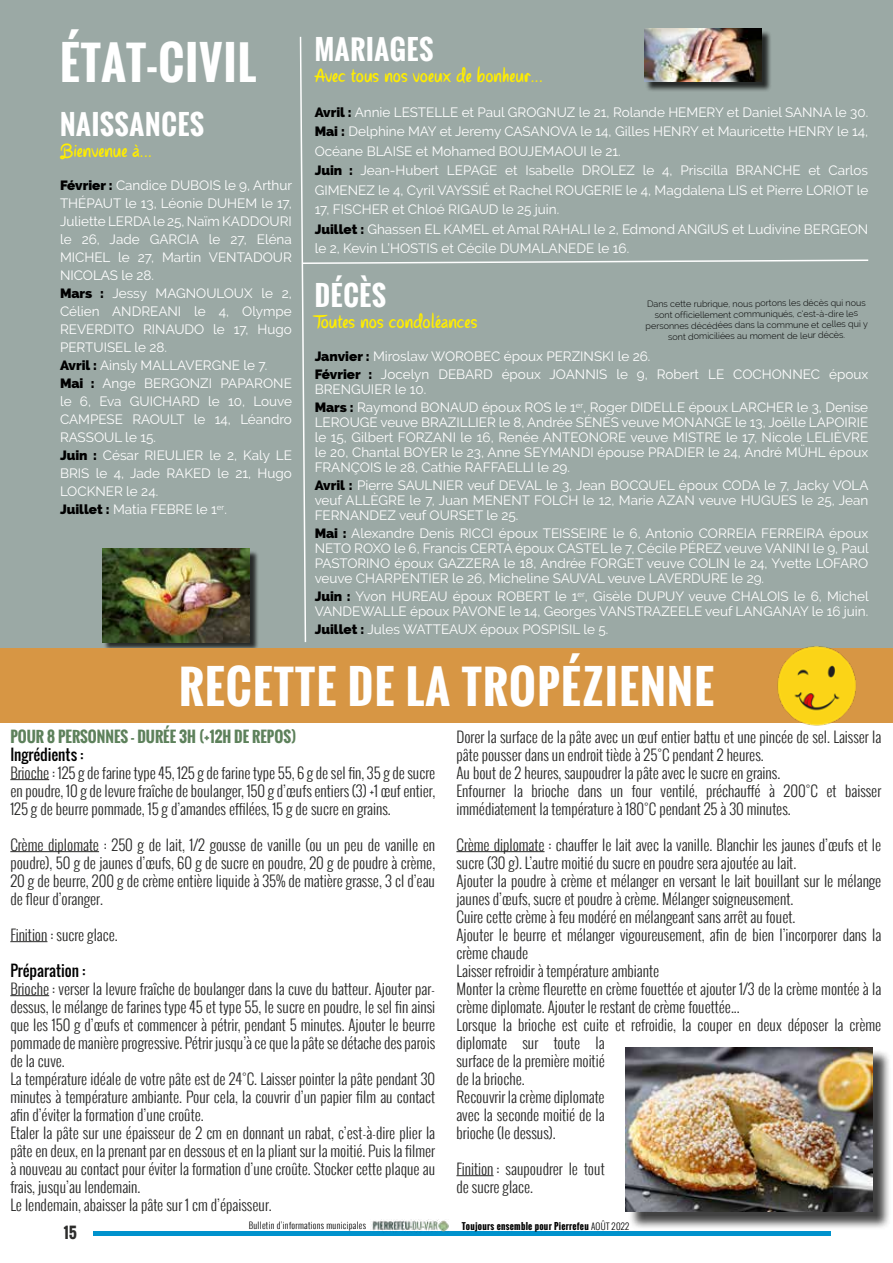
<style>
.page{position:relative;width:893px;height:1263px;background:#fff}
.page>*{position:absolute;margin:0;border:0;box-sizing:border-box;transform-origin:0 0}
.t1{font:700 45px "Oswald";letter-spacing:.03em;color:#fff}
.t2{font:700 27px "Oswald";letter-spacing:.03em;color:#fff}
.t3{font:18px "Parisien Night";letter-spacing:.03em;color:#ffed00}
.t4{font:300 15px/18px "Oswald";color:#282827}
.t5{font:700 15px "Oswald";color:#5d815b}
.t6{font:15px "Oswald";color:#000}
.t7{font:700 15px "Oswald";color:#2d2d2c}
.t8{font:13.5px/18px "Raleway";color:#fff}
.t9{font:300 9px/10.8px "Raleway";color:#000;text-align:center}
.t10{font:700 9px "Oswald";letter-spacing:.03em;color:#000}
.t11{font:300 9px "Oswald";letter-spacing:.03em;color:#000}
.s1{font-weight:800;color:#000}
.s2{font-weight:300}
</style>
<div class="page">
<div style="left:93px;top:1231px;width:737px;height:5px;background:#0092cd"></div>
<img style="left:371px;top:1219px;width:78px;height:14px">
<div style="left:0;top:0;width:893px;height:648px;background:#9ba9a5"></div>
<div style="left:103px;top:550px;width:156px;height:101px;background:#000;opacity:.75"></div>
<img style="left:102px;top:549px;width:148px;height:93px">
<img style="left:644px;top:29px;width:118px;height:6px">
<div style="left:0;top:648px;width:893px;height:75px;background:#d79644"></div>
<img style="left:777px;top:646px;width:79px;height:80px">
<svg style="left:299px;top:35px;width:570px;height:608px"></svg>
<hr style="left:10px;top:779px;width:39px;height:1px;background:#282827">
<hr style="left:10px;top:851px;width:89px;height:1px;background:#282827">
<hr style="left:10px;top:941px;width:37px;height:1px;background:#282827">
<hr style="left:10px;top:995px;width:39px;height:1px;background:#282827">
<hr style="left:456px;top:851px;width:89px;height:1px;background:#282827">
<hr style="left:456px;top:1175px;width:38px;height:1px;background:#282827">
<div style="left:628px;top:1049px;width:263px;height:181px;background:#000;opacity:.75"></div>
<img style="left:626px;top:1047px;width:247px;height:165px">
<h1 class="t1" style="left:60px;top:29px;width:198px">ÉTAT-CIVIL</h1>
<h2 class="t2" style="left:60px;top:104px;width:145px">NAISSANCES</h2>
<p class="t3" style="left:60px;top:140px;width:93px">Bienvenue à...</p>
<p class="t8" style="left:60px;top:176px;width:234px"><span class="s1">Février :</span> Candice DUBOIS le 9, Arthur<br>THÉPAUT le 13, Léonie DUHEM le 17,<br>Juliette LERDA le 25, Naïm KADDOURI le 26, Jade GARCIA le 27, Eléna<br>MICHEL le 27, Martin VENTADOUR<br>NICOLAS le 28.<br><span class="s1">Mars :</span> Jessy MAGNOULOUX le 2,<br>Célien ANDREANI le 4, Olympe<br>REVERDITO RINAUDO le 17, Hugo<br>PERTUISEL le 28.<br><span class="s1">Avril :</span> Ainsly MALLAVERGNE le 7.<br><span class="s1">Mai :</span> Ange BERGONZI PAPARONE le 6, Eva GUICHARD le 10, Louve<br>CAMPESE RAOULT le 14, Léandro<br>RASSOUL le 15.<br><span class="s1">Juin :</span> César RIEULIER le 2, Kaly LE<br>BRIS le 4, Jade RAKED le 21, Hugo<br>LOCKNER le 24.<br><span class="s1">Juillet :</span> Matia FEBRE le 1<sup>er</sup>.</p>
<h2 class="t2" style="left:315px;top:29px;width:120px">MARIAGES</h2>
<p class="t3" style="left:315px;top:66px;width:230px">Avec tous nos voeux de bonheur...</p>
<p class="t8" style="left:315px;top:102px;width:555px;line-height:19.5px"><span class="s1">Avril :</span> Annie LESTELLE et Paul GROGNUZ le 21, Rolande HEMERY et Daniel SANNA le 30.<br><span class="s1">Mai :</span> Delphine MAY et Jeremy CASANOVA le 14, Gilles HENRY et Mauricette HENRY le 14, Océane BLAISE et Mohamed BOUJEMAOUI le 21.<br><span class="s1">Juin :</span> Jean-Hubert LEPAGE et Isabelle DROLEZ le 4, Priscilla BRANCHE et Carlos GIMENEZ le 4, Cyril VAYSSIÉ et Rachel ROUGERIE le 4, Magdalena LIS et Pierre LORIOT le 17, FISCHER et Chloé RIGAUD le 25 juin.<br><span class="s1">Juillet :</span> Ghassen EL KAMEL et Amal RAHALI le 2, Edmond ANGIUS et Ludivine BERGEON le 2, Kevin L’HOSTIS et Cécile DUMALANEDE le 16.</p>
<h2 class="t2" style="left:315px;top:275px;width:73px">DÉCÈS</h2>
<p class="t3" style="left:315px;top:311px;width:164px">Toutes nos condoléances</p>
<p class="t8" style="left:315px;top:347px;width:555px"><span class="s1">Janvier :</span> Miroslaw WOROBEC époux PERZINSKI le 26.<br><span class="s1">Février :</span> Jocelyn DEBARD époux JOANNIS le 9, Robert LE COCHONNEC époux</p>
<p class="t8" style="left:315px;top:380px;width:555px">BRENGUIER le 10.<br><span class="s1">Mars :</span> Raymond BONAUD époux ROS le 1<sup>er</sup>, Roger DIDELLE époux LARCHER le 3, Denise</p>
<p class="t8" style="left:315px;top:415px;width:555px;line-height:15px;text-align:justify">LEROUGE veuve BRAZILLIER le 8, Andrée SÉNÈS veuve MONANGE le 13, Joëlle LAPOIRIE le 15, Gilbert FORZANI le 16, Renée ANTEONORE veuve MISTRE le 17, Nicole LELIÈVRE le 20, Chantal BOYER le 23, Anne SEYMANDI épouse PRADIER le 24, André MÜHL époux FRANÇOIS le 28, Cathie RAFFAELLI le 29.</p>
<p class="t8" style="left:315px;top:478px;width:555px;line-height:15px;text-align:justify"><span class="s1">Avril :</span> Pierre SAULNIER veuf DEVAL le 3, Jean BOCQUEL époux CODA le 7, Jacky VOLA veuf ALLÈGRE le 7, Juan MENENT FOLCH le 12, Marie AZAN veuve HUGUES le 25, Jean FERNANDEZ veuf OURSET le 25.</p>
<p class="t8" style="left:315px;top:526px;width:556px;line-height:15px;text-align:justify"><span class="s1">Mai :</span> Alexandre Denis RICCI époux TEISSEIRE le 6, Antonio CORREIA FERREIRA époux NETO ROXO le 6, Francis CERTA époux CASTEL le 7, Cécile PÉREZ veuve VANINI le 9, Paul PASTORINO époux GAZZERA le 18, Andrée FORGET veuve COLIN le 24, Yvette LOFARO veuve CHARPENTIER le 26, Micheline SAUVAL veuve LAVERDURE le 29.</p>
<p class="t8" style="left:315px;top:589px;width:555px;line-height:15px"><span class="s1">Juin :</span> Yvon HUREAU époux ROBERT le 1<sup>er</sup>, Gisèle DUPUY veuve CHALOIS le 6, Michel<br>VANDEWALLE époux PAVONE le 14, Georges VANSTRAZEELE veuf LANGANAY le 16 juin.</p>
<p class="t8" style="left:315px;top:620px;width:295px"><span class="s1">Juillet :</span> Jules WATTEAUX époux POSPISIL le 5.</p>
<p class="t9" style="left:645px;top:300px;width:224px;rotate:-1deg">Dans cette rubrique, nous portons les décès qui nous sont officiellement communiqués, c’est-à-dire les personnes décédées dans la commune et celles qui y sont domiciliées au moment de leur décès.</p>
<h1 class="t1" style="left:179px;top:653px;width:536px">RECETTE DE LA TROPÉZIENNE</h1>
<p class="t5" style="left:10px;top:725px;width:287px">POUR 8 PERSONNES - DURÉE 3H (+12H DE REPOS)</p>
<p class="t6" style="left:10px;top:743px;width:75px">Ingrédients :</p>
<p class="t4" style="left:10px;top:763px;width:426px;text-align:justify">Brioche : 125 g de farine type 45, 125 g de farine type 55, 6 g de sel fin, 35 g de sucre en poudre, 10 g de levure fraîche de boulanger, 150 g d’œufs entiers (3) +1 œuf entier, 125 g de beurre pommade, 15 g d’amandes effilées, 15 g de sucre en grains.</p>
<p class="t4" style="left:10px;top:835px;width:426px;text-align:justify">Crème diplomate : 250 g de lait, 1/2 gousse de vanille (ou un peu de vanille en poudre), 50 g de jaunes d’œufs, 60 g de sucre en poudre, 20 g de poudre à crème, 20 g de beurre, 200 g de crème entière liquide à 35% de matière grasse, 3 cl d’eau de fleur d’oranger.</p>
<p class="t4" style="left:10px;top:925px;width:109px">Finition : sucre glace.</p>
<p class="t6" style="left:10px;top:959px;width:77px">Préparation :</p>
<p class="t4" style="left:10px;top:979px;width:426px">Brioche : verser la levure fraîche de boulanger dans la cuve du batteur. Ajouter par&shy;dessus, le mélange de farines type 45 et type 55, le sucre en poudre, le sel fin ainsi que les 150 g d’œufs et commencer à pétrir, pendant 5 minutes. Ajouter le beurre pommade de manière progressive. Pétrir jusqu’à ce que la pâte se détache des parois de la cuve.<br>La température idéale de votre pâte est de 24°C. Laisser pointer la pâte pendant 30 minutes à température ambiante. Pour cela, la couvrir d’un papier film au contact afin d’éviter la formation d’une croûte.<br>Etaler la pâte sur une épaisseur de 2 cm en donnant un rabat, c’est-à-dire plier la pâte en deux, en la prenant par en dessous et en la pliant sur la moitié. Puis la filmer à nouveau au contact pour éviter la formation d’une croûte. Stocker cette plaque au frais, jusqu’au lendemain.<br>Le lendemain, abaisser la pâte sur 1 cm d’épaisseur.</p>
<p class="t4" style="left:456px;top:727px;width:426px">Dorer la surface de la pâte avec un œuf entier battu et une pincée de sel. Laisser la pâte pousser dans un endroit tiède à 25°C pendant 2 heures.<br>Au bout de 2 heures, saupoudrer la pâte avec le sucre en grains.<br>Enfourner la brioche dans un four ventilé, préchauffé à 200°C et baisser immédiatement la température à 180°C pendant 25 à 30 minutes.</p>
<p class="t4" style="left:456px;top:835px;width:426px">Crème diplomate : chauffer le lait avec la vanille. Blanchir les jaunes d’œufs et le sucre (30 g). L’autre moitié du sucre en poudre sera ajoutée au lait.<br>Ajouter la poudre à crème et mélanger en versant le lait bouillant sur le mélange jaunes d’œufs, sucre et poudre à crème. Mélanger soigneusement.<br>Cuire cette crème à feu modéré en mélangeant sans arrêt au fouet.<br>Ajouter le beurre et mélanger vigoureusement, afin de bien l’incorporer dans la crème chaude<br>Laisser refroidir à température ambiante<br>Monter la crème fleurette en crème fouettée et ajouter 1/3 de la crème montée à la crème diplomate. Ajouter le restant de crème fouettée...<br>Lorsque la brioche est cuite et refroidie, la couper en deux déposer la crème diplomate sur toute la<br>surface de la première moitié<br>de la brioche.<br>Recouvrir la crème diplomate<br>avec la seconde moitié de la<br>brioche (le dessus).</p>
<p class="t4" style="left:456px;top:1159px;width:150px">Finition : saupoudrer le tout de sucre glace.</p>
<p class="t7" style="left:64px;top:1222px;width:15px">15</p>
<p class="t11" style="left:249px;top:1219px;width:119px">Bulletin d’informations municipales</p>
<p class="t10" style="left:462px;top:1219px;width:169px">Toujours ensemble pour Pierrefeu <span class="s2">AOÛT 2022</span></p>
</div>
